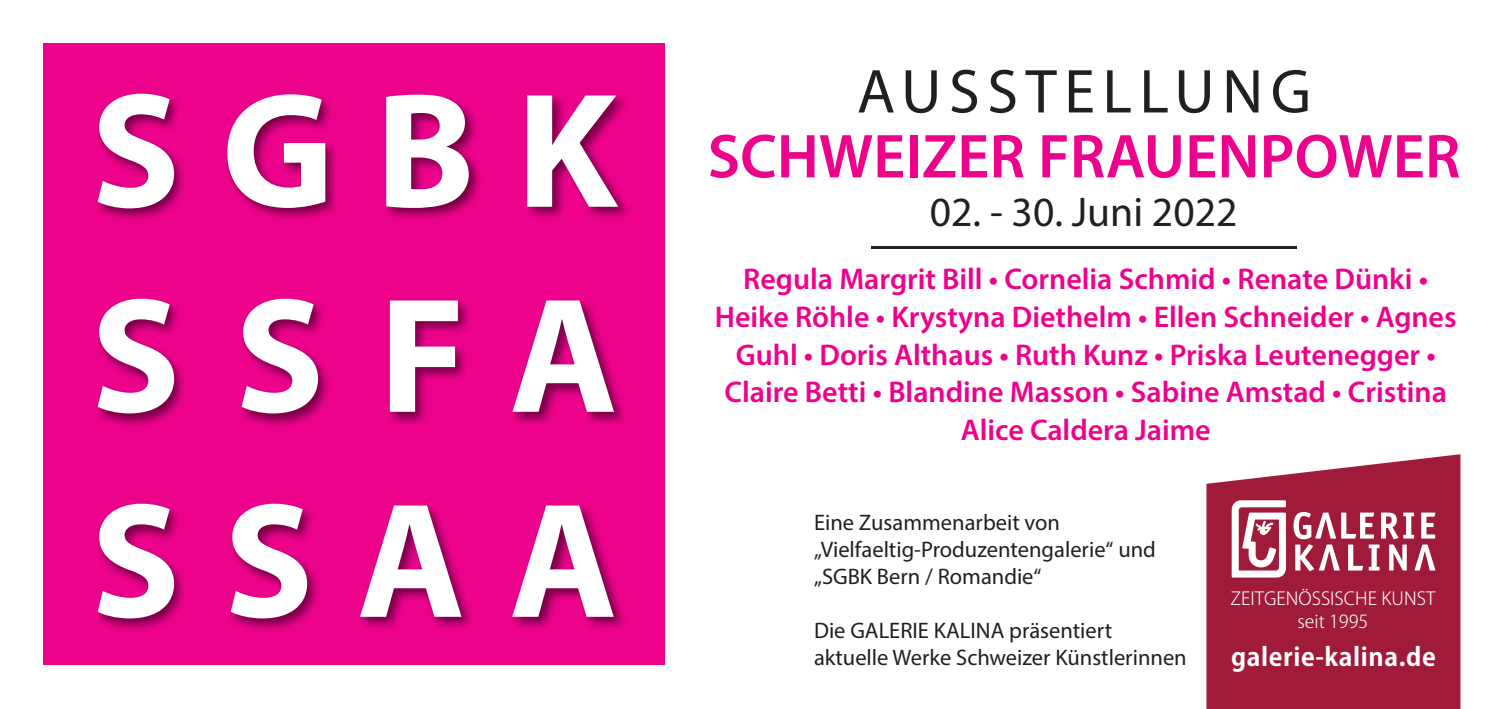
<style>
.page{position:relative;width:1503px;height:709px;background:#fff}
.page>*{position:absolute;margin:0;border:0;box-sizing:border-box;transform-origin:0 0}
.t1{font:700 165px/205px "Myriad Pro";letter-spacing:.265em;color:#fff}
.t2{font:600 62.5px "Myriad Pro";color:#ed028c}
.t3{font:62.5px "Myriad Pro";letter-spacing:.12em;color:#231f20}
.t4{font:41.75px "Myriad Pro";color:#231f20}
.t5{font:600 30px/37.5px "Myriad Pro";color:#ed028c;text-align:center}
.t6{font:700 25px "Koz Go Pr 6 N";letter-spacing:.025em;color:#fff}
.t7{font:22.5px/27px "Myriad Pro";color:#231f20}
.t8{font:300 17.75px/23.5px "Koz Go Pr 6 N";color:#fff;text-align:center}
</style>
<div class="page">
<div style="left:44px;top:44px;width:621px;height:621px;background:#ed028c"></div>
<img style="left:98px;top:94px;width:530px;height:536px">
<svg style="left:1206px;top:454px;width:254px;height:255px;background:#a72d49"></svg>
<svg style="left:1231px;top:500px;width:204px;height:77px"></svg>
<hr style="left:871px;top:246px;width:425px;height:2px;background:#231f20">
<h1 class="t1" style="left:91px;top:43px;width:528px">SGBK</h1>
<h1 class="t1" style="left:91px;top:248px;width:528px">SSFA<br>SSAA</h1>
<h2 class="t3" style="left:857px;top:53px;width:455px">AUSSTELLUNG</h2>
<h2 class="t2" style="left:707px;top:117px;width:754px">SCHWEIZER FRAUENPOWER</h2>
<h3 class="t4" style="left:929px;top:186px;width:309px">02. - 30. Juni 2022</h3>
<p class="t5" style="left:715px;top:260px;width:743px">Regula Margrit Bill • Cornelia Schmid • Renate Dünki • Heike Röhle • Krystyna Diethelm • Ellen Schneider • Agnes Guhl • Doris Althaus • Ruth Kunz • Priska Leutenegger • Claire Betti • Blandine Masson • Sabine Amstad • Cristina Alice Caldera Jaime</p>
<p class="t7" style="left:814px;top:509px;width:343px">Eine Zusammenarbeit von „Vielfaeltig-Produzentengalerie“ und „SGBK Bern / Romandie“</p>
<p class="t7" style="left:814px;top:617px;width:374px">Die GALERIE KALINA präsentiert aktuelle Werke Schweizer Künstlerinnen</p>
<p class="t8" style="left:1230px;top:586px;width:206px">ZEITGENÖSSISCHE KUNST seit 1995</p>
<p class="t6" style="left:1231px;top:642px;width:206px">galerie-kalina.de</p>
</div>
